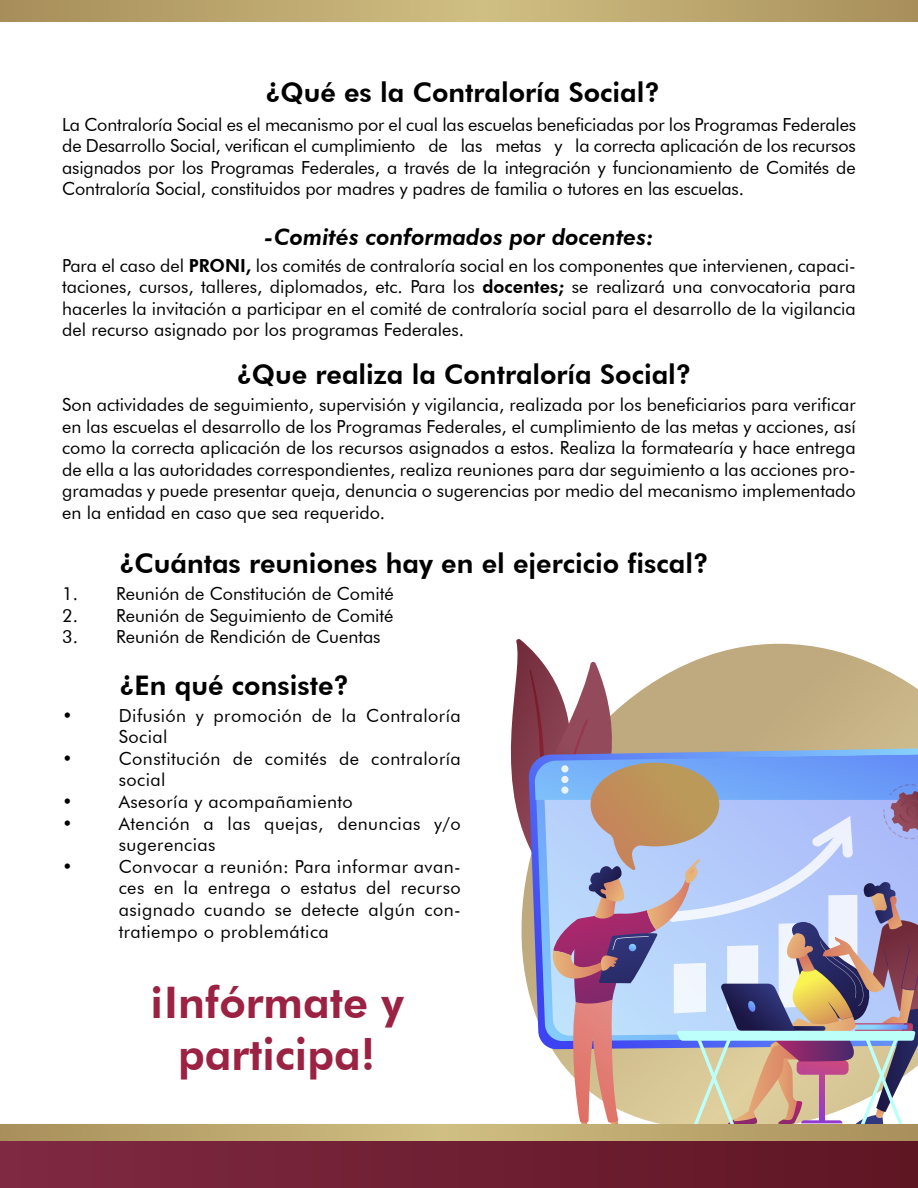
<style>
.page{position:relative;width:918px;height:1188px;background:#fff}
.page>*{position:absolute;margin:0;border:0;box-sizing:border-box;transform-origin:0 0}
.t1{font:800 43.5px/52.2px "Futura BT";color:#9b2242;text-align:center}
.t2{font:800 27px "Futura BT";color:#000}
.t3{font:italic 800 22.5px "Futura BT";color:#000}
.t4{font:18px/21.6px "Futura BT";letter-spacing:.025em;color:#000;text-align:justify}
.t5{font:18px "Futura BT";color:#000}
.s1{font-weight:800}
</style>
<div class="page">
<svg style="left:485px;top:639px;width:433px;height:486px"></svg>
<svg style="left:0;top:0;width:918px;height:21px;background:#bba66e"></svg>
<svg style="left:0;top:1125px;width:918px;height:16px;background:#bca66e"></svg>
<div style="left:0;top:1141px;width:918px;height:47px;background:linear-gradient(to right,#7f2942,#5f1623)"></div>
<h2 class="t2" style="left:265px;top:76px;width:397px">¿Qué es la Contraloría Social?</h2>
<p class="t4" style="left:62px;top:113px;width:795px">La Contraloría Social es el mecanismo por el cual las escuelas beneficiadas por los Programas Federales de Desarrollo Social, verifican el cumplimiento de las metas y la correcta aplicación de los recursos asignados por los Programas Federales, a través de la integración y funcionamiento de Comités de Contraloría Social, constituidos por madres y padres de familia o tutores en las escuelas.</p>
<p class="t3" style="left:264px;top:223px;width:391px">-Comités conformados por docentes:</p>
<p class="t4" style="left:62px;top:254px;width:795px">Para el caso del <span class="s1">PRONI,</span> los comités de contraloría social en los componentes que intervienen, capaci&shy;taciones, cursos, talleres, diplomados, etc. Para los <span class="s1">docentes;</span> se realizará una convocatoria para hacerles la invitación a participar en el comité de contraloría social para el desarrollo de la vigilancia del recurso asignado por los programas Federales.</p>
<h2 class="t2" style="left:236px;top:358px;width:457px">¿Que realiza la Contraloría Social?</h2>
<p class="t4" style="left:62px;top:394px;width:795px">Son actividades de seguimiento, supervisión y vigilancia, realizada por los beneficiarios para verificar en las escuelas el desarrollo de los Programas Federales, el cumplimiento de las metas y acciones, así como la correcta aplicación de los recursos asignados a estos. Realiza la formatearía y hace entrega de ella a las autoridades correspondientes, realiza reuniones para dar seguimiento a las acciones pro&shy;gramadas y puede presentar queja, denuncia o sugerencias por medio del mecanismo implementado en la entidad en caso que sea requerido.</p>
<h2 class="t2" style="left:119px;top:547px;width:591px">¿Cuántas reuniones hay en el ejercicio fiscal?</h2>
<p class="t5" style="left:62px;top:583px;width:333px">1. Reunión de Constitución de Comité</p>
<p class="t5" style="left:62px;top:604px;width:333px">2. Reunión de Seguimiento de Comité</p>
<p class="t5" style="left:62px;top:626px;width:320px">3. Reunión de Rendición de Cuentas</p>
<h2 class="t2" style="left:119px;top:669px;width:232px">¿En qué consiste?</h2>
<p class="t4" style="left:119px;top:704px;width:344px;text-align:left">Difusión y promoción de la Contraloría<br>Social<br>Constitución de comités de contraloría social<br>Asesoría y acompañamiento<br>Atención a las quejas, denuncias y/o sugerencias<br>Convocar a reunión: Para informar avan&shy;ces en la entrega o estatus del recurso asignado cuando se detecte algún con&shy;tratiempo o problemática</p>
<p class="t4" style="left:62px;top:704px;width:12px">•</p>
<p class="t4" style="left:62px;top:747px;width:12px">•</p>
<p class="t4" style="left:62px;top:791px;width:12px">• •</p>
<p class="t4" style="left:62px;top:855px;width:12px">•</p>
<h1 class="t1" style="left:150px;top:976px;width:256px">¡Infórmate y participa!</h1>
</div>
